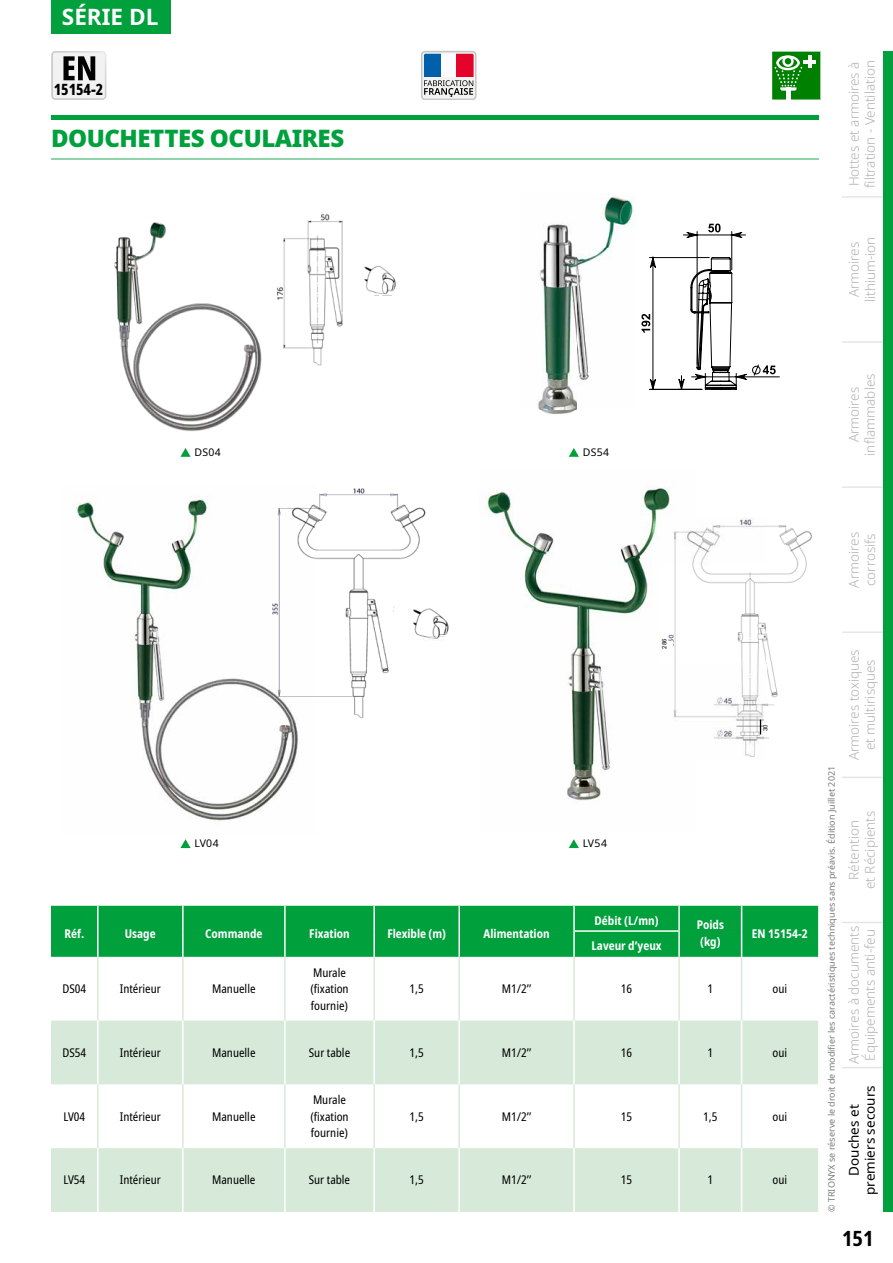
<style>
.page{position:relative;width:893px;height:1263px;background:#fff}
.page>*{position:absolute;margin:0;border:0;box-sizing:border-box;transform-origin:0 0}
.t1{font:900 24px "Noto Sans";letter-spacing:-.02em;color:#00a03d}
.t2{font:700 22.5px "Noto Sans";color:#fff}
.t3{font:700 condensed 21px "Noto Sans";color:#000}
.t4{font:800 extra-condensed 15.45px "Noto Sans";color:#000}
.t5{font:300 13.5px/16.2px "Noto Sans";color:#b3b2b2;text-align:center}
.t6{font:13.5px/16.2px "Noto Sans";color:#000;text-align:center}
.t7{font:condensed 12px/16.5px "Noto Sans";color:#000}
.t8{font:700 condensed 12px/16.5px "Noto Sans";color:#fff}
.t9{font:10.5px "Noto Sans";letter-spacing:.03em;color:#000}
.t10{font:9px "Noto Sans";color:#7c7b7b}
.t11{font:6px "Arial";color:#000}
</style>
<div class="page">
<svg style="left:842px;top:196px;width:41px;height:872px"></svg>
<div style="left:883px;top:51px;width:10px;height:1161px;background:#00a03d"></div>
<svg style="left:51px;top:1020px;width:767px;height:192px;fill:#d7ead9"></svg>
<div style="left:51px;top:906px;width:767px;height:51px;background:#00a03d"></div>
<hr style="left:678px;top:932px;width:2px;height:25px;background:#fff">
<hr style="left:573px;top:930px;width:107px;height:2px;background:#fff">
<hr style="left:97px;top:957px;width:2px;height:63px;background:#d7ead9">
<hr style="left:182px;top:957px;width:2px;height:63px;background:#d7ead9">
<hr style="left:284px;top:957px;width:2px;height:63px;background:#d7ead9">
<hr style="left:373px;top:957px;width:2px;height:63px;background:#d7ead9">
<hr style="left:458px;top:957px;width:2px;height:63px;background:#d7ead9">
<hr style="left:573px;top:957px;width:2px;height:63px;background:#d7ead9">
<hr style="left:678px;top:957px;width:2px;height:63px;background:#d7ead9">
<hr style="left:741px;top:957px;width:1px;height:63px;background:#d7ead9">
<hr style="left:97px;top:1020px;width:2px;height:64px;background:#fff">
<hr style="left:182px;top:1020px;width:2px;height:64px;background:#fff">
<hr style="left:284px;top:1020px;width:2px;height:64px;background:#fff">
<hr style="left:373px;top:1020px;width:2px;height:64px;background:#fff">
<hr style="left:458px;top:1020px;width:2px;height:64px;background:#fff">
<hr style="left:573px;top:1020px;width:2px;height:64px;background:#fff">
<hr style="left:678px;top:1020px;width:2px;height:64px;background:#fff">
<hr style="left:741px;top:1020px;width:1px;height:64px;background:#fff">
<hr style="left:97px;top:1084px;width:2px;height:64px;background:#d7ead9">
<hr style="left:182px;top:1084px;width:2px;height:64px;background:#d7ead9">
<hr style="left:284px;top:1084px;width:2px;height:64px;background:#d7ead9">
<hr style="left:373px;top:1084px;width:2px;height:64px;background:#d7ead9">
<hr style="left:458px;top:1084px;width:2px;height:64px;background:#d7ead9">
<hr style="left:573px;top:1084px;width:2px;height:64px;background:#d7ead9">
<hr style="left:678px;top:1084px;width:2px;height:64px;background:#d7ead9">
<hr style="left:741px;top:1084px;width:1px;height:64px;background:#d7ead9">
<hr style="left:97px;top:1148px;width:2px;height:64px;background:#fff">
<hr style="left:182px;top:1148px;width:2px;height:64px;background:#fff">
<hr style="left:284px;top:1148px;width:2px;height:64px;background:#fff">
<hr style="left:373px;top:1148px;width:2px;height:64px;background:#fff">
<hr style="left:458px;top:1148px;width:2px;height:64px;background:#fff">
<hr style="left:573px;top:1148px;width:2px;height:64px;background:#fff">
<hr style="left:678px;top:1148px;width:2px;height:64px;background:#fff">
<hr style="left:741px;top:1148px;width:1px;height:64px;background:#fff">
<div style="left:51px;top:0;width:119px;height:34px;background:#00a03d"></div>
<hr style="left:51px;top:116px;width:768px;height:4px;background:#00a03d">
<hr style="left:51px;top:158px;width:768px;height:2px;background:#00a03d">
<svg style="left:51px;top:51px;width:55px;height:49px"></svg>
<svg style="left:772px;top:51px;width:49px;height:49px;background:#239123"></svg>
<hr style="left:808px;top:55px;width:4px;height:13px;background:#fff">
<hr style="left:804px;top:60px;width:12px;height:4px;background:#fff">
<div style="left:776px;top:55px;width:24px;height:15px;border:2px solid #fff;border-radius:50%"></div>
<div style="left:782px;top:56px;width:12px;height:11px;border:2px solid #fff;border-radius:50%"></div>
<img style="left:76px;top:496px;width:223px;height:325px">
<img style="left:114px;top:222px;width:148px;height:210px">
<img style="left:479px;top:486px;width:191px;height:317px">
<img style="left:661px;top:518px;width:151px;height:241px">
<img style="left:267px;top:488px;width:182px;height:232px">
<div style="left:666px;top:641px;width:7px;height:15px;background:#fff"></div>
<svg style="left:760px;top:720px;width:1px;height:14px"></svg>
<img style="left:277px;top:214px;width:119px;height:152px">
<hr style="left:649px;top:592px;width:61px;height:1px;background:#020203">
<hr style="left:736px;top:377px;width:43px;height:1px;background:#020203">
<hr style="left:697px;top:231px;width:1px;height:133px;background:#020203">
<hr style="left:731px;top:231px;width:1px;height:39px;background:#020203">
<hr style="left:649px;top:389px;width:53px;height:1px;background:#020203">
<hr style="left:649px;top:257px;width:60px;height:1px;background:#020203">
<svg style="left:683px;top:224px;width:63px;height:18px"></svg>
<svg style="left:641px;top:255px;width:19px;height:135px"></svg>
<svg style="left:674px;top:257px;width:102px;height:133px"></svg>
<svg style="left:180px;top:448px;width:11px;height:9px"></svg>
<svg style="left:180px;top:839px;width:11px;height:9px"></svg>
<svg style="left:569px;top:448px;width:10px;height:9px"></svg>
<svg style="left:569px;top:839px;width:10px;height:9px"></svg>
<img style="left:538px;top:194px;width:97px;height:220px">
<svg style="left:421px;top:51px;width:55px;height:49px"></svg>
<div style="left:424px;top:54px;width:17px;height:23px;background:#005fab"></div>
<div style="left:441px;top:54px;width:15px;height:23px;background:#fbfbfb"></div>
<div style="left:456px;top:54px;width:18px;height:23px;background:#e40429"></div>
<h2 class="t2" style="left:62px;top:1px;width:98px">SÉRIE DL</h2>
<p class="t4" style="left:54px;top:78px;width:51px">15154-2</p>
<h1 class="t1" style="left:51px;top:120px;width:295px">DOUCHETTES OCULAIRES</h1>
<p class="t9" style="left:194px;top:445px;width:28px">DS04</p>
<p class="t9" style="left:583px;top:445px;width:28px">DS54</p>
<p class="t5" style="left:846px;top:188px;width:129px;text-align:left;rotate:-90deg">Hottes et armoires à filtration - Ventilation</p>
<p class="t5" style="left:846px;top:302px;width:67px;rotate:-90deg">Armoires lithium-ion</p>
<p class="t5" style="left:846px;top:456px;width:84px;rotate:-90deg">Armoires inflammables</p>
<p class="t5" style="left:846px;top:587px;width:57px;text-align:left;rotate:-90deg">Armoires corrosifs</p>
<p class="t11" style="left:660px;top:649px;width:12px;rotate:-90deg">286</p>
<p class="t11" style="left:761px;top:731px;width:8px;rotate:-90deg">30</p>
<p class="t9" style="left:194px;top:836px;width:26px">LV04</p>
<p class="t8" style="left:65px;top:925px;width:21px">Réf.</p>
<p class="t8" style="left:125px;top:925px;width:32px">Usage</p>
<p class="t8" style="left:205px;top:925px;width:59px">Commande</p>
<p class="t8" style="left:309px;top:925px;width:42px">Fixation</p>
<p class="t8" style="left:387px;top:925px;width:60px">Flexible (m)</p>
<p class="t8" style="left:484px;top:925px;width:68px">Alimentation</p>
<p class="t9" style="left:583px;top:836px;width:26px">LV54</p>
<p class="t8" style="left:595px;top:912px;width:66px">Débit (L/mn)</p>
<p class="t8" style="left:697px;top:917px;width:29px">Poids (kg)</p>
<p class="t8" style="left:752px;top:925px;width:57px">EN 15154-2</p>
<p class="t8" style="left:591px;top:938px;width:72px">Laveur d’yeux</p>
<p class="t7" style="left:63px;top:981px;width:25px">DS04</p>
<p class="t7" style="left:120px;top:981px;width:43px">Intérieur</p>
<p class="t7" style="left:212px;top:981px;width:45px">Manuelle</p>
<p class="t7" style="left:310px;top:964px;width:40px">Murale (fixation fournie)</p>
<p class="t7" style="left:410px;top:981px;width:16px">1,5</p>
<p class="t7" style="left:502px;top:981px;width:31px">M1/2’’</p>
<p class="t7" style="left:621px;top:981px;width:13px">16</p>
<p class="t7" style="left:707px;top:981px;width:7px">1</p>
<p class="t7" style="left:772px;top:981px;width:16px">oui</p>
<p class="t7" style="left:63px;top:1044px;width:25px">DS54</p>
<p class="t7" style="left:120px;top:1044px;width:43px">Intérieur</p>
<p class="t7" style="left:212px;top:1044px;width:45px">Manuelle</p>
<p class="t7" style="left:309px;top:1044px;width:43px">Sur table</p>
<p class="t7" style="left:410px;top:1044px;width:16px">1,5</p>
<p class="t7" style="left:502px;top:1044px;width:31px">M1/2’’</p>
<p class="t7" style="left:621px;top:1044px;width:13px">16</p>
<p class="t7" style="left:707px;top:1044px;width:7px">1</p>
<p class="t7" style="left:772px;top:1044px;width:16px">oui</p>
<p class="t7" style="left:63px;top:1108px;width:23px">LV04</p>
<p class="t7" style="left:120px;top:1108px;width:43px">Intérieur</p>
<p class="t7" style="left:212px;top:1108px;width:45px">Manuelle</p>
<p class="t7" style="left:310px;top:1092px;width:40px">Murale (fixation fournie)</p>
<p class="t7" style="left:410px;top:1108px;width:16px">1,5</p>
<p class="t7" style="left:502px;top:1108px;width:31px">M1/2’’</p>
<p class="t7" style="left:621px;top:1108px;width:13px">15</p>
<p class="t7" style="left:703px;top:1108px;width:16px">1,5</p>
<p class="t7" style="left:772px;top:1108px;width:16px">oui</p>
<p class="t7" style="left:63px;top:1172px;width:23px">LV54</p>
<p class="t7" style="left:120px;top:1172px;width:43px">Intérieur</p>
<p class="t7" style="left:212px;top:1172px;width:45px">Manuelle</p>
<p class="t7" style="left:309px;top:1172px;width:43px">Sur table</p>
<p class="t7" style="left:410px;top:1172px;width:16px">1,5</p>
<p class="t7" style="left:502px;top:1172px;width:31px">M1/2’’</p>
<p class="t7" style="left:621px;top:1172px;width:13px">15</p>
<p class="t7" style="left:707px;top:1172px;width:7px">1</p>
<p class="t7" style="left:772px;top:1172px;width:16px">oui</p>
<p class="t5" style="left:846px;top:760px;width:113px;rotate:-90deg">Armoires toxiques et multirisques</p>
<p class="t10" style="left:825px;top:1212px;width:447px;rotate:-90deg">© TRIONYX se réserve le droit de modifier les caractéristiques techniques sans préavis. Édition Juillet 2021</p>
<p class="t5" style="left:846px;top:889px;width:80px;rotate:-90deg">Rétention<br>et Récipients</p>
<p class="t5" style="left:846px;top:1064px;width:140px;text-align:left;rotate:-90deg">Armoires à documents<br>Équipements anti-feu</p>
<p class="t6" style="left:846px;top:1195px;width:111px;rotate:-90deg">Douches et premiers secours</p>
<h3 class="t3" style="left:842px;top:1223px;width:33px">151</h3>
</div>
